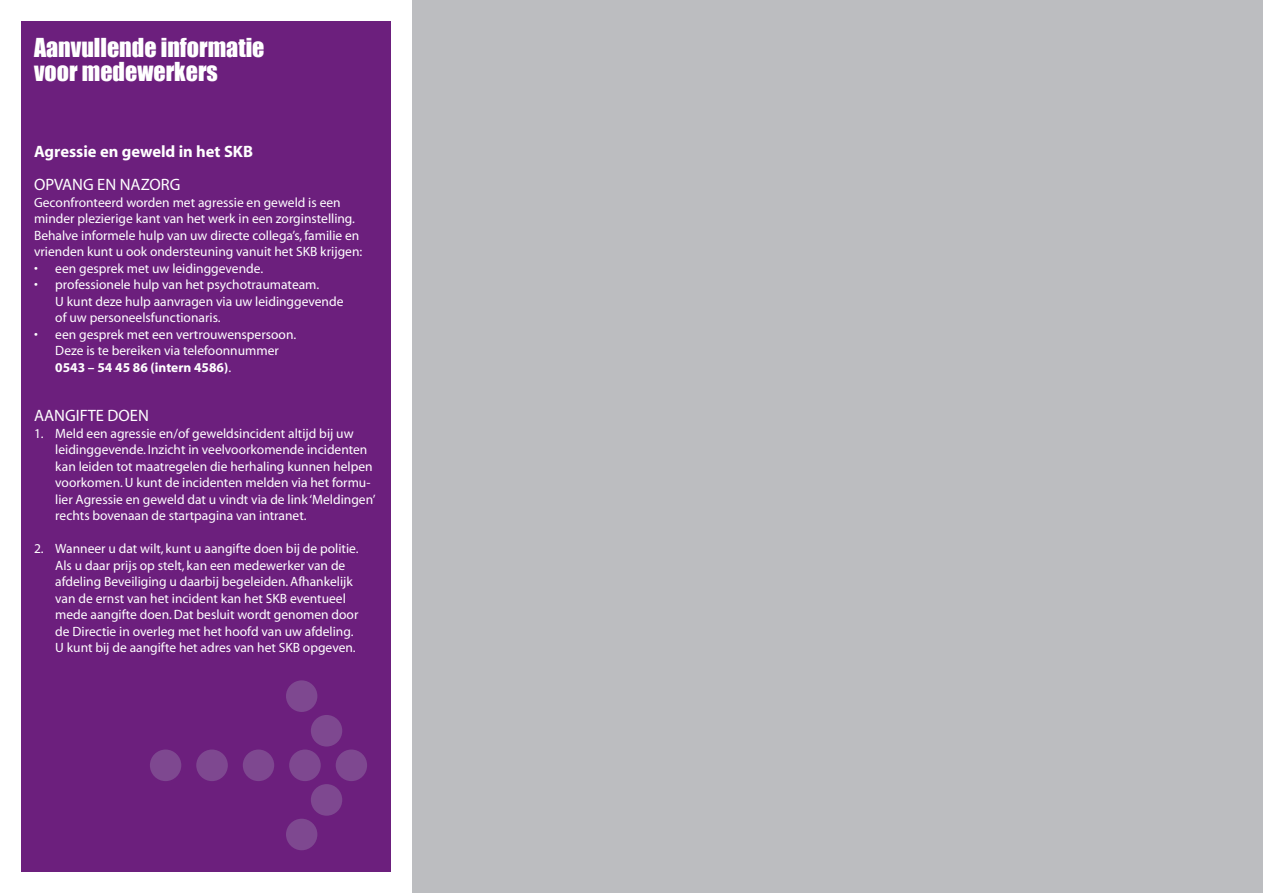
<style>
.page{position:relative;width:1263px;height:893px;background:#fff}
.page>*{position:absolute;margin:0;border:0;box-sizing:border-box;transform-origin:0 0}
.meta_plus_book_rom_9{font:24px/24px "Impact";color:#fff}
.metaplus_black_rom_1{font:16.5px "Myriad";color:#fff}
.metaplus_black_rom_1-2{font:700 16.5px "Myriad";color:#fff}
.meta_plus_book_rom_9-2{font:13.5px/16.5px "Myriad";color:#fff}
.s1{font-weight:700}
</style>
<div class="page">
<div style="left:21px;top:21px;width:370px;height:851px;background:#6c1f7d"></div>
<svg style="left:150px;top:680px;width:217px;height:170px"></svg>
<div style="left:412px;top:0;width:851px;height:893px;background:#bcbdc0"></div>
<p class="meta_plus_book_rom_9" style="left:34px;top:35px;width:232px">Aanvullende informatie voor medewerkers</p>
<p class="metaplus_black_rom_1-2" style="left:34px;top:143px;width:221px">Agressie en geweld in het SKB</p>
<p class="metaplus_black_rom_1" style="left:34px;top:176px;width:148px">OPVANG EN NAZORG</p>
<p class="meta_plus_book_rom_9-2" style="left:34px;top:194px;width:330px">Geconfronteerd worden met agressie en geweld is een minder plezierige kant van het werk in een zorginstelling.<br>Behalve informele hulp van uw directe collega’s,familie en vrienden kunt u ook ondersteuning vanuit het SKB krijgen:</p>
<p class="meta_plus_book_rom_9-2" style="left:34px;top:260px;width:231px">• een gesprek met uw leidinggevende.</p>
<p class="meta_plus_book_rom_9-2" style="left:55px;top:277px;width:290px;text-indent:-21px">• professionele hulp van het psychotraumateam.<br>U kunt deze hulp aanvragen via uw leidinggevende of uw personeelsfunctionaris.</p>
<p class="meta_plus_book_rom_9-2" style="left:55px;top:326px;width:243px;text-indent:-21px">• een gesprek met een vertrouwenspersoon.<br>Deze is te bereiken via telefoonnummer<br><span class="s1">0543 – 54 45 86 (intern 4586)</span>.</p>
<p class="metaplus_black_rom_1" style="left:34px;top:407px;width:116px">AANGIFTE DOEN</p>
<p class="meta_plus_book_rom_9-2" style="left:55px;top:425px;width:322px;text-indent:-21px">1. Meld een agressie en/of geweldsincident altijd bij uw leidinggevende. Inzicht in veelvoorkomende incidenten kan leiden tot maatregelen die herhaling kunnen helpen voorkomen. U kunt de incidenten melden via het formu&shy;lier Agressie en geweld dat u vindt via de link ‘Meldingen’ rechts bovenaan de startpagina van intranet.</p>
<p class="meta_plus_book_rom_9-2" style="left:55px;top:541px;width:305px;text-indent:-21px">2. Wanneer u dat wilt, kunt u aangifte doen bij de politie.<br>Als u daar prijs op stelt, kan een medewerker van de afdeling Beveiliging u daarbij begeleiden. Afhankelijk van de ernst van het incident kan het SKB eventueel mede aangifte doen. Dat besluit wordt genomen door de Directie in overleg met het hoofd van uw afdeling.<br>U kunt bij de aangifte het adres van het SKB opgeven.</p>
</div>
